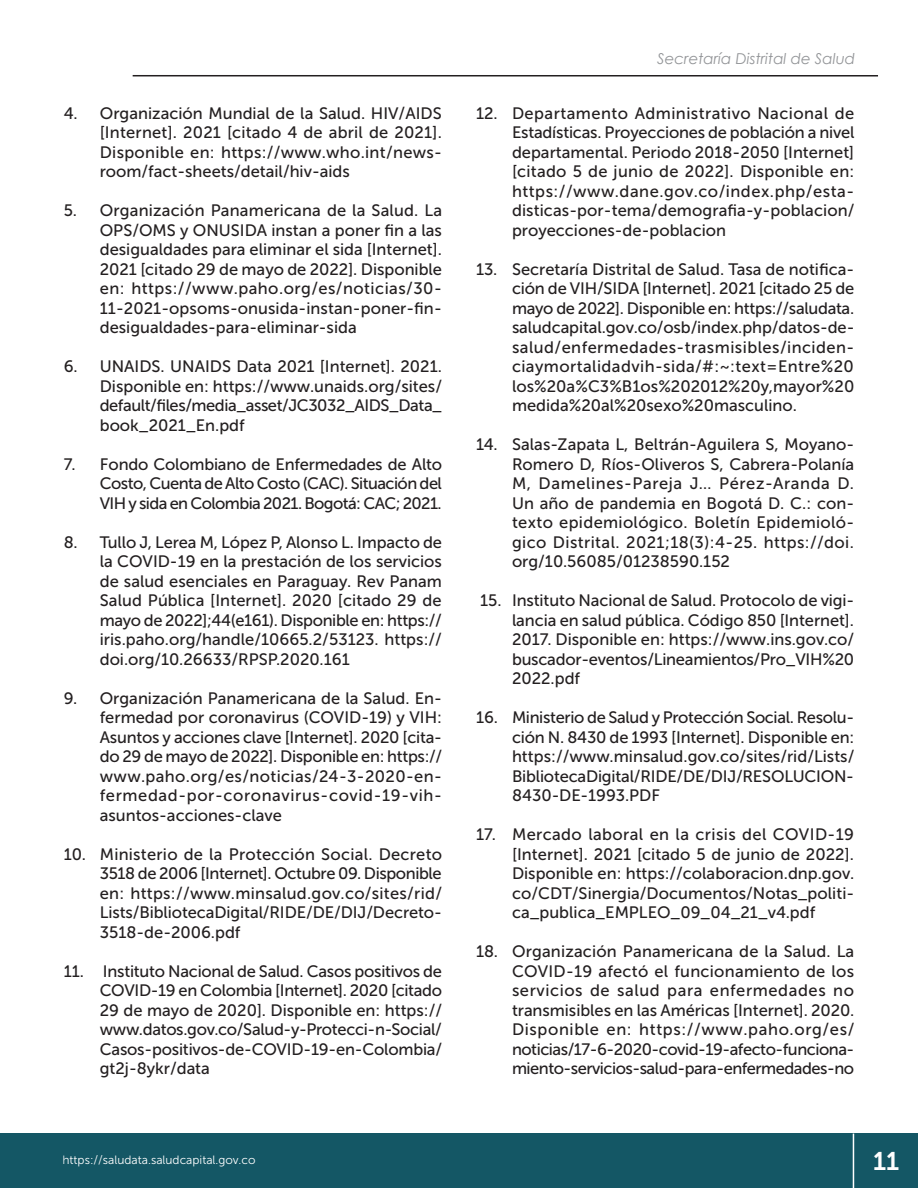
<style>
.page{position:relative;width:918px;height:1188px;background:#fff}
.page>*{position:absolute;margin:0;border:0;box-sizing:border-box;transform-origin:0 0}
.t1{font:25.5px "Museo Sans 700";color:#fff}
.CUERPO_DE_TEXTO{font:16.5px/19.5px "Museo Sans 500";color:#231f20;text-align:justify}
.t2{font:italic 15px "Century Gothic";color:#939598}
.t3{font:12px "Museo Sans 300";color:#fff}
</style>
<div class="page">
<div style="left:0;top:1134px;width:918px;height:54px;background:#145765"></div>
<hr style="left:133px;top:75px;width:745px;height:2px;background:#231f20">
<hr style="left:853px;top:1134px;width:1px;height:54px;background:#fff">
<p class="CUERPO_DE_TEXTO" style="left:100px;top:103px;width:344px;text-indent:-36px">4. Organización Mundial de la Salud. HIV/AIDS [Internet]. 2021 [citado 4 de abril de 2021].<br>Disponible en: https://www.who.int/news&shy;room/fact-sheets/detail/hiv-aids</p>
<p class="CUERPO_DE_TEXTO" style="left:100px;top:201px;width:344px;text-indent:-36px">5. Organización Panamericana de la Salud. La OPS/OMS y ONUSIDA instan a poner fin a las desigualdades para eliminar el sida [Internet].<br>2021 [citado 29 de mayo de 2022]. Disponible en: https://www.paho.org/es/noticias/30- 11-2021-opsoms-onusida-instan-poner-fin&shy;desigualdades-para-eliminar-sida</p>
<p class="CUERPO_DE_TEXTO" style="left:100px;top:357px;width:344px;text-indent:-36px">6. UNAIDS. UNAIDS Data 2021 [Internet]. 2021.<br>Disponible en: https://www.unaids.org/sites/ default/files/media_asset/JC3032_AIDS_Data_ book_2021_En.pdf</p>
<p class="CUERPO_DE_TEXTO" style="left:100px;top:454px;width:344px;text-indent:-36px">7. Fondo Colombiano de Enfermedades de Alto Costo, Cuenta de Alto Costo (CAC). Situación del VIH y sida en Colombia 2021. Bogotá: CAC; 2021.</p>
<p class="CUERPO_DE_TEXTO" style="left:100px;top:532px;width:344px;text-indent:-36px">8. Tullo J, Lerea M, López P, Alonso L. Impacto de la COVID-19 en la prestación de los servicios de salud esenciales en Paraguay. Rev Panam Salud Pública [Internet]. 2020 [citado 29 de mayo de 2022];44(e161). Disponible en: https:// iris.paho.org/handle/10665.2/53123. https:// doi.org/10.26633/RPSP.2020.161</p>
<p class="CUERPO_DE_TEXTO" style="left:100px;top:688px;width:344px;text-indent:-36px">9. Organización Panamericana de la Salud. En&shy;fermedad por coronavirus (COVID-19) y VIH:<br>Asuntos y acciones clave [Internet]. 2020 [cita&shy;do 29 de mayo de 2022]. Disponible en: https:// www.paho.org/es/noticias/24-3-2020-en&shy;fermedad-por-coronavirus-covid-19-vih&shy;asuntos-acciones-clave</p>
<p class="CUERPO_DE_TEXTO" style="left:100px;top:844px;width:344px;text-indent:-36px">10. Ministerio de la Protección Social. Decreto 3518 de 2006 [Internet]. Octubre 09. Disponible en: https://www.minsalud.gov.co/sites/rid/ Lists/BibliotecaDigital/RIDE/DE/DIJ/Decreto-3518-de-2006.pdf</p>
<p class="CUERPO_DE_TEXTO" style="left:100px;top:961px;width:344px;text-indent:-36px">11. Instituto Nacional de Salud. Casos positivos de COVID-19 en Colombia [Internet]. 2020 [citado 29 de mayo de 2020]. Disponible en: https:// www.datos.gov.co/Salud-y-Protecci-n-Social/ Casos-positivos-de-COVID-19-en-Colombia/ gt2j-8ykr/data</p>
<p class="t2" style="left:657px;top:48px;width:199px">Secretaría Distrital de Salud</p>
<p class="CUERPO_DE_TEXTO" style="left:512px;top:103px;width:344px;text-indent:-36px">12. Departamento Administrativo Nacional de Estadísticas. Proyecciones de población a nivel departamental. Periodo 2018-2050 [Internet] [citado 5 de junio de 2022]. Disponible en: https://www.dane.gov.co/index.php/esta&shy;disticas-por-tema/demografia-y-poblacion/ proyecciones-de-poblacion</p>
<p class="CUERPO_DE_TEXTO" style="left:512px;top:259px;width:344px;text-indent:-36px">13. Secretaría Distrital de Salud. Tasa de notifica&shy;ción de VIH/SIDA [Internet]. 2021 [citado 25 de mayo de 2022]. Disponible en: https://saludata. saludcapital.gov.co/osb/index.php/datos-de&shy;salud/enfermedades-trasmisibles/inciden&shy;ciaymortalidadvih-sida/#:~:text=Entre%20 los%20a%C3%B1os%202012%20y,mayor%20 medida%20al%20sexo%20masculino.</p>
<p class="CUERPO_DE_TEXTO" style="left:512px;top:435px;width:344px;text-indent:-36px">14. Salas-Zapata L, Beltrán-Aguilera S, Moyano-Romero D, Ríos-Oliveros S, Cabrera-Polanía M, Damelines-Pareja J… Pérez-Aranda D.<br>Un año de pandemia en Bogotá D. C.: con&shy;texto epidemiológico. Boletín Epidemioló&shy;gico Distrital. 2021;18(3):4-25. https://doi. org/10.56085/01238590.152</p>
<p class="CUERPO_DE_TEXTO" style="left:512px;top:591px;width:344px;text-indent:-32px">15. Instituto Nacional de Salud. Protocolo de vigi&shy;lancia en salud pública. Código 850 [Internet].<br>2017. Disponible en: https://www.ins.gov.co/ buscador-eventos/Lineamientos/Pro_VIH%20<br>2022.pdf</p>
<p class="CUERPO_DE_TEXTO" style="left:512px;top:708px;width:344px;text-indent:-36px">16. Ministerio de Salud y Protección Social. Resolu&shy;ción N. 8430 de 1993 [Internet]. Disponible en: https://www.minsalud.gov.co/sites/rid/Lists/ BibliotecaDigital/RIDE/DE/DIJ/RESOLUCION-8430-DE-1993.PDF</p>
<p class="CUERPO_DE_TEXTO" style="left:512px;top:825px;width:344px;text-indent:-36px">17. Mercado laboral en la crisis del COVID-19 [Internet]. 2021 [citado 5 de junio de 2022].<br>Disponible en: https://colaboracion.dnp.gov. co/CDT/Sinergia/Documentos/Notas_politi&shy;ca_publica_EMPLEO_09_04_21_v4.pdf</p>
<p class="CUERPO_DE_TEXTO" style="left:512px;top:942px;width:344px;text-indent:-36px">18. Organización Panamericana de la Salud. La COVID-19 afectó el funcionamiento de los servicios de salud para enfermedades no transmisibles en las Américas [Internet]. 2020.<br>Disponible en: https://www.paho.org/es/ noticias/17-6-2020-covid-19-afecto-funciona&shy;miento-servicios-salud-para-enfermedades-no</p>
<p class="t3" style="left:63px;top:1153px;width:195px">https://saludata.saludcapital.gov.co</p>
<h1 class="t1" style="left:873px;top:1147px;width:28px">11</h1>
</div>
